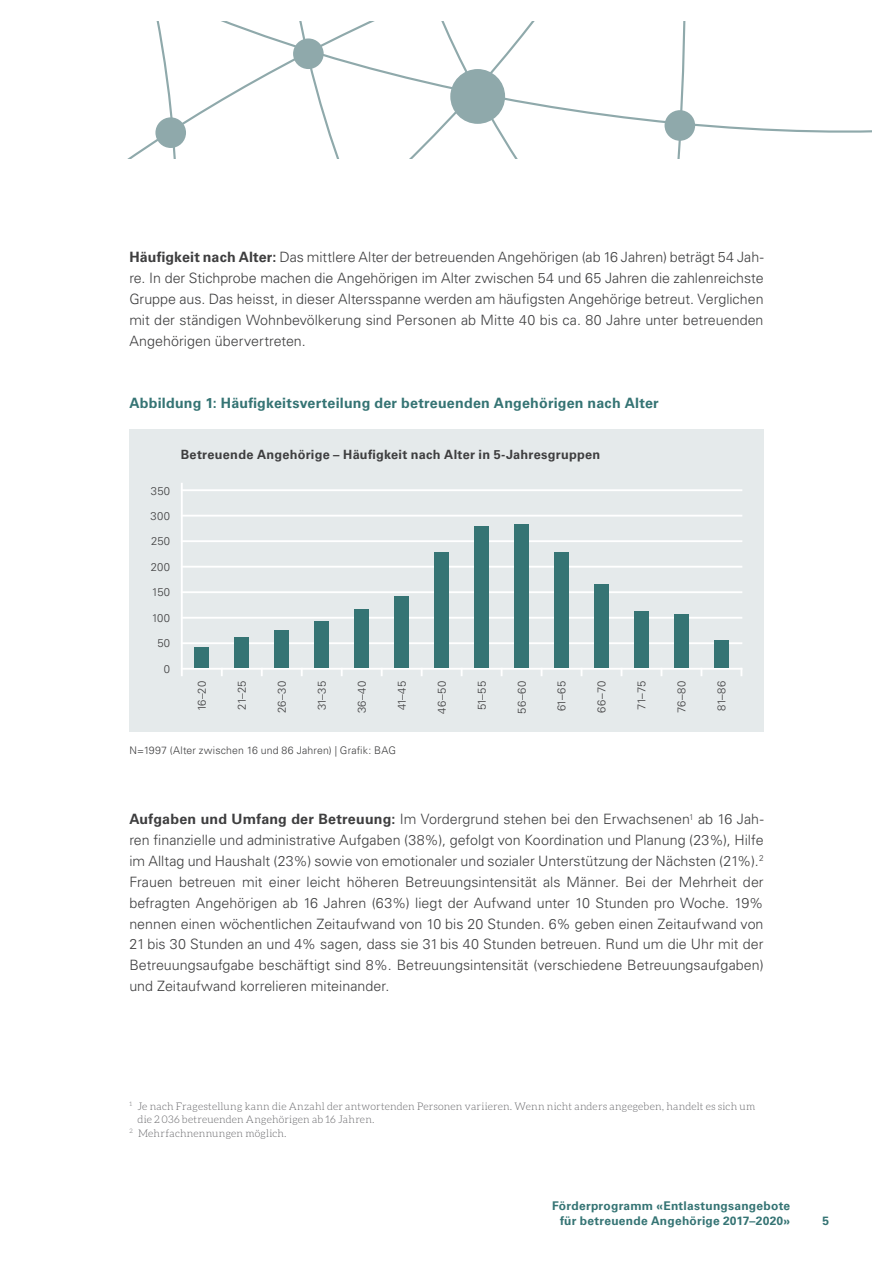
<style>
.page{position:relative;width:893px;height:1263px;background:#fff}
.page>*{position:absolute;margin:0;border:0;box-sizing:border-box;transform-origin:0 0}
.t1{font:300 14.25px/20.9px "Univers LT";color:#3e3e3f;text-align:justify}
.t2{font:700 14.25px "Univers LT";letter-spacing:.015em;color:#357474}
.t3{font:700 12.75px "Univers LT";letter-spacing:.02em;color:#3e3e3f}
.t4{font:700 12px/15px "Univers LT";letter-spacing:.02em;color:#357474;text-align:right}
.t5{font:300 11.25px "Univers LT";letter-spacing:.02em;color:#3e3e3f}
.t6{font:300 10.5px "Aleo";letter-spacing:.015em;color:#636366}
.t7{font:300 10.5px "Univers LT";letter-spacing:.015em;color:#3e3e3f}
.s1{font-weight:700}
</style>
<div class="page">
<svg style="left:129px;top:21px;width:743px;height:137px"></svg>
<div style="left:665px;top:110px;width:30px;height:31px;background:#8fa9ab;border-radius:50%"></div>
<div style="left:155px;top:117px;width:31px;height:31px;background:#8fa9ab;border-radius:50%"></div>
<div style="left:293px;top:38px;width:31px;height:31px;background:#8fa9ab;border-radius:50%"></div>
<div style="left:450px;top:69px;width:55px;height:55px;background:#8fa9ab;border-radius:50%"></div>
<div style="left:129px;top:429px;width:635px;height:302px;background:#e5eaeb"></div>
<hr style="left:181px;top:483px;width:2px;height:193px;background:#fff">
<svg style="left:221px;top:670px;width:2px;height:6px"></svg>
<svg style="left:261px;top:670px;width:2px;height:6px"></svg>
<svg style="left:301px;top:670px;width:2px;height:6px"></svg>
<svg style="left:341px;top:670px;width:2px;height:6px"></svg>
<svg style="left:381px;top:670px;width:2px;height:6px"></svg>
<svg style="left:421px;top:670px;width:2px;height:6px"></svg>
<svg style="left:461px;top:670px;width:2px;height:6px"></svg>
<svg style="left:700px;top:670px;width:2px;height:6px"></svg>
<svg style="left:740px;top:670px;width:2px;height:6px"></svg>
<hr style="left:181px;top:515px;width:561px;height:2px;background:#fff">
<hr style="left:181px;top:489px;width:561px;height:2px;background:#fff">
<hr style="left:181px;top:540px;width:561px;height:2px;background:#fff">
<hr style="left:181px;top:566px;width:561px;height:2px;background:#fff">
<hr style="left:181px;top:591px;width:561px;height:2px;background:#fff">
<hr style="left:181px;top:617px;width:561px;height:2px;background:#fff">
<hr style="left:181px;top:642px;width:561px;height:2px;background:#fff">
<hr style="left:181px;top:668px;width:561px;height:2px;background:#fff">
<div style="left:194px;top:647px;width:15px;height:21px;background:#357474"></div>
<div style="left:234px;top:637px;width:15px;height:31px;background:#357474"></div>
<div style="left:714px;top:640px;width:15px;height:28px;background:#357474"></div>
<div style="left:274px;top:631px;width:15px;height:37px;background:#357474"></div>
<div style="left:314px;top:621px;width:15px;height:47px;background:#357474"></div>
<div style="left:354px;top:609px;width:15px;height:59px;background:#357474"></div>
<div style="left:634px;top:611px;width:15px;height:57px;background:#357474"></div>
<div style="left:674px;top:614px;width:15px;height:54px;background:#357474"></div>
<div style="left:394px;top:596px;width:15px;height:72px;background:#357474"></div>
<div style="left:434px;top:553px;width:15px;height:115px;background:#357474"></div>
<div style="left:554px;top:553px;width:15px;height:115px;background:#357474"></div>
<div style="left:594px;top:584px;width:15px;height:84px;background:#357474"></div>
<div style="left:474px;top:526px;width:15px;height:142px;background:#357474"></div>
<div style="left:514px;top:525px;width:15px;height:143px;background:#357474"></div>
<p class="t1" style="left:129px;top:247px;width:636px"><span class="s1">Häufigkeit nach Alter:</span> Das mittlere Alter der betreuenden Angehörigen (ab 16 Jahren) beträgt 54 Jah&shy;re. In der Stichprobe machen die Angehörigen im Alter zwischen 54 und 65 Jahren die zahlenreichste Gruppe aus. Das heisst, in dieser Altersspanne werden am häufigsten Angehörige betreut. Verglichen mit der ständigen Wohnbevölkerung sind Personen ab Mitte 40 bis ca. 80 Jahre unter betreuenden Angehörigen übervertreten.</p>
<p class="t2" style="left:129px;top:395px;width:531px">Abbildung 1: Häufigkeitsverteilung der betreuenden Angehörigen nach Alter</p>
<p class="t5" style="left:151px;top:484px;width:21px">350</p>
<p class="t5" style="left:151px;top:509px;width:21px">300</p>
<p class="t5" style="left:151px;top:534px;width:21px">250</p>
<p class="t5" style="left:151px;top:560px;width:21px">200</p>
<p class="t5" style="left:152px;top:585px;width:20px">150</p>
<p class="t5" style="left:152px;top:611px;width:20px">100</p>
<p class="t5" style="left:157px;top:636px;width:14px">50</p>
<p class="t5" style="left:164px;top:662px;width:8px">0</p>
<p class="t3" style="left:181px;top:447px;width:421px">Betreuende Angehörige – Häufigkeit nach Alter in 5-Jahresgruppen</p>
<p class="t5" style="left:195px;top:711px;width:32px;rotate:-90deg">16–20</p>
<p class="t5" style="left:235px;top:710px;width:31px;rotate:-90deg">21–25</p>
<p class="t5" style="left:275px;top:713px;width:34px;rotate:-90deg">26–30</p>
<p class="t5" style="left:315px;top:710px;width:31px;rotate:-90deg">31–35</p>
<p class="t5" style="left:355px;top:713px;width:34px;rotate:-90deg">36–40</p>
<p class="t5" style="left:395px;top:710px;width:31px;rotate:-90deg">41–45</p>
<p class="t5" style="left:435px;top:714px;width:34px;rotate:-90deg">46–50</p>
<p class="t5" style="left:475px;top:710px;width:31px;rotate:-90deg">51–55</p>
<p class="t5" style="left:515px;top:714px;width:35px;rotate:-90deg">56–60</p>
<p class="t5" style="left:555px;top:711px;width:32px;rotate:-90deg">61–65</p>
<p class="t5" style="left:595px;top:712px;width:33px;rotate:-90deg">66–70</p>
<p class="t5" style="left:635px;top:709px;width:30px;rotate:-90deg">71–75</p>
<p class="t5" style="left:675px;top:713px;width:34px;rotate:-90deg">76–80</p>
<p class="t5" style="left:715px;top:711px;width:32px;rotate:-90deg">81–86</p>
<p class="t7" style="left:129px;top:744px;width:268px">N=1997 (Alter zwischen 16 und 86 Jahren) | Grafik: BAG</p>
<p class="t1" style="left:129px;top:809px;width:636px"><span class="s1">Aufgaben und Umfang der Betreuung:</span> Im Vordergrund stehen bei den Erwachsenen<sup>1</sup> ab 16 Jah&shy;ren finanzielle und administrative Aufgaben (38%), gefolgt von Koordination und Planung (23%), Hilfe im Alltag und Haushalt (23%) sowie von emotionaler und sozialer Unterstützung der Nächsten (21%).<sup>2<br></sup>Frauen betreuen mit einer leicht höheren Betreuungsintensität als Männer. Bei der Mehrheit der befragten Angehörigen ab 16 Jahren (63%) liegt der Aufwand unter 10 Stunden pro Woche. 19% nennen einen wöchentlichen Zeitaufwand von 10 bis 20 Stunden. 6% geben einen Zeitaufwand von 21 bis 30 Stunden an und 4% sagen, dass sie 31 bis 40 Stunden betreuen. Rund um die Uhr mit der Betreuungsaufgabe beschäftigt sind 8%. Betreuungsintensität (verschiedene Betreuungsaufgaben) und Zeitaufwand korrelieren miteinander.</p>
<p class="t6" style="left:129px;top:1100px;width:627px"><sup>1</sup> Je nach Fragestellung kann die Anzahl der antwortenden Personen variieren. Wenn nicht anders angegeben, handelt es sich um</p>
<p class="t6" style="left:138px;top:1114px;width:238px">die 2036 betreuenden Angehörigen ab 16 Jahren.</p>
<p class="t6" style="left:129px;top:1127px;width:159px"><sup>2</sup> Mehrfachnennungen möglich.</p>
<p class="t4" style="left:552px;top:1198px;width:240px">Förderprogramm «Entlastungsangebote für betreuende Angehörige 2017–2020»</p>
<p class="t4" style="left:822px;top:1213px;width:8px">5</p>
</div>
